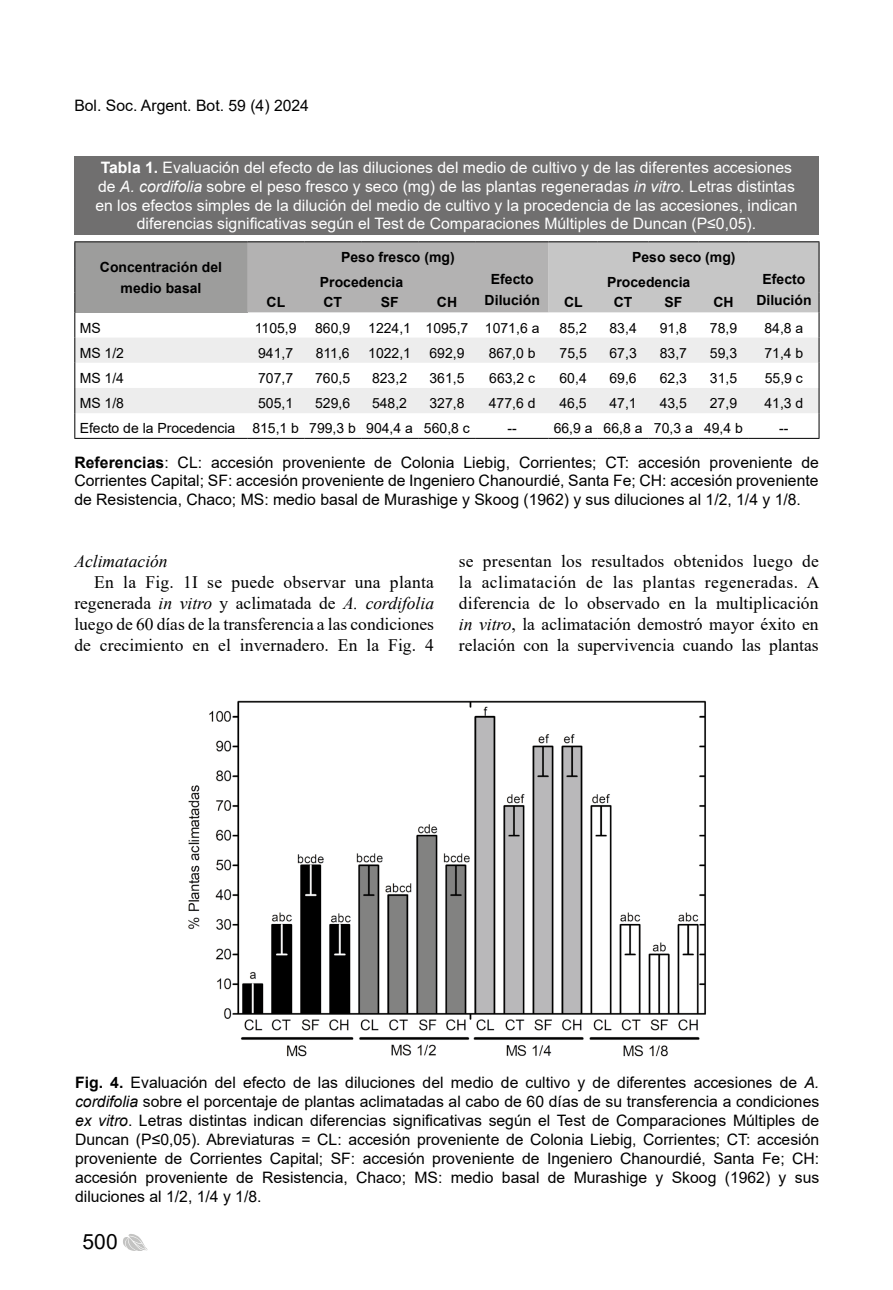
<style>
.page{position:relative;width:893px;height:1290px;background:#fff}
.page>*{position:absolute;margin:0;border:0;box-sizing:border-box;transform-origin:0 0}
.t1{font:21px "Arial";color:#000}
.t2{font:17.5px/21px "Times New Roman";color:#000;text-align:justify}
.t3{font:italic 17.5px "Times New Roman";color:#000}
.t4{font:15.75px/18.9px "Arial";color:#000;text-align:justify}
.t5{font:15.75px/18.9px "Arial";color:#fff;text-align:center}
.t6{font:14px "Arial";color:#000}
.t7{font:700 14px/21px "Arial";color:#000;text-align:center}
.s1{font-weight:700}
.s2{font-style:italic}
</style>
<div class="page">
<svg style="left:123px;top:1234px;width:25px;height:17px"></svg>
<div style="left:74px;top:156px;width:745px;height:78px;background:#706f6f"></div>
<div style="left:75px;top:242px;width:172px;height:70px;background:#9d9d9c"></div>
<svg style="left:75px;top:337px;width:172px;height:76px;fill:#ededed"></svg>
<hr style="left:74px;top:241px;width:173px;height:1px;background:#000">
<hr style="left:247px;top:241px;width:57px;height:1px;background:#000">
<hr style="left:304px;top:241px;width:57px;height:1px;background:#000">
<hr style="left:361px;top:241px;width:57px;height:1px;background:#000">
<hr style="left:418px;top:241px;width:58px;height:1px;background:#000">
<hr style="left:476px;top:241px;width:73px;height:1px;background:#000">
<hr style="left:549px;top:241px;width:49px;height:1px;background:#000">
<hr style="left:598px;top:241px;width:51px;height:1px;background:#000">
<hr style="left:649px;top:241px;width:49px;height:1px;background:#000">
<hr style="left:698px;top:241px;width:51px;height:1px;background:#000">
<hr style="left:749px;top:241px;width:70px;height:1px;background:#000">
<svg style="left:74px;top:242px;width:1px;height:196px"></svg>
<svg style="left:247px;top:242px;width:573px;height:196px"></svg>
<hr style="left:74px;top:438px;width:173px;height:1px;background:#000">
<hr style="left:247px;top:438px;width:57px;height:1px;background:#000">
<hr style="left:304px;top:438px;width:57px;height:1px;background:#000">
<hr style="left:361px;top:438px;width:57px;height:1px;background:#000">
<hr style="left:418px;top:438px;width:58px;height:1px;background:#000">
<hr style="left:476px;top:438px;width:73px;height:1px;background:#000">
<hr style="left:549px;top:438px;width:49px;height:1px;background:#000">
<hr style="left:598px;top:438px;width:51px;height:1px;background:#000">
<hr style="left:649px;top:438px;width:49px;height:1px;background:#000">
<hr style="left:698px;top:438px;width:51px;height:1px;background:#000">
<hr style="left:749px;top:438px;width:70px;height:1px;background:#000">
<img style="left:188px;top:700px;width:518px;height:357px">
<p class="t4" style="left:74px;top:96px;width:236px">Bol. Soc. Argent. Bot. 59 (4) 2024</p>
<p class="t5" style="left:95px;top:158px;width:704px"><span class="s1">Tabla 1.</span> Evaluación del efecto de las diluciones del medio de cultivo y de las diferentes accesiones de <span class="s2">A. cordifolia</span> sobre el peso fresco y seco (mg) de las plantas regeneradas <span class="s2">in vitro</span>. Letras distintas en los efectos simples de la dilución del medio de cultivo y la procedencia de las accesiones, indican diferencias significativas según el Test de Comparaciones Múltiples de Duncan (P≤0,05).</p>
<p class="t7" style="left:100px;top:256px;width:124px">Concentración del medio basal</p>
<p class="t7" style="left:341px;top:247px;width:115px">Peso fresco (mg)</p>
<p class="t7" style="left:632px;top:247px;width:105px">Peso seco (mg)</p>
<p class="t7" style="left:320px;top:272px;width:85px">Procedencia</p>
<p class="t7" style="left:485px;top:269px;width:57px">Efecto<br>Dilución</p>
<p class="t7" style="left:607px;top:272px;width:85px">Procedencia</p>
<p class="t7" style="left:763px;top:269px;width:44px">Efecto</p>
<p class="t7" style="left:267px;top:292px;width:20px">CL</p>
<p class="t7" style="left:323px;top:292px;width:20px">CT</p>
<p class="t7" style="left:381px;top:292px;width:19px">SF</p>
<p class="t7" style="left:437px;top:292px;width:22px">CH</p>
<p class="t7" style="left:564px;top:292px;width:20px">CL</p>
<p class="t7" style="left:614px;top:292px;width:20px">CT</p>
<p class="t7" style="left:664px;top:292px;width:19px">SF</p>
<p class="t7" style="left:713px;top:292px;width:22px">CH</p>
<p class="t7" style="left:756px;top:290px;width:57px">Dilución</p>
<p class="t6" style="left:80px;top:318px;width:23px">MS</p>
<p class="t6" style="left:255px;top:318px;width:43px">1105,9</p>
<p class="t6" style="left:315px;top:318px;width:37px">860,9</p>
<p class="t6" style="left:368px;top:318px;width:173px">1224,1 1095,7 1071,6 a</p>
<p class="t6" style="left:560px;top:318px;width:29px">85,2</p>
<p class="t6" style="left:609px;top:318px;width:29px">83,4</p>
<p class="t6" style="left:660px;top:318px;width:29px">91,8</p>
<p class="t6" style="left:710px;top:318px;width:29px">78,9</p>
<p class="t6" style="left:764px;top:318px;width:40px">84,8 a</p>
<p class="t6" style="left:80px;top:343px;width:46px">MS 1/2</p>
<p class="t6" style="left:258px;top:343px;width:37px">941,7</p>
<p class="t6" style="left:316px;top:343px;width:35px">811,6</p>
<p class="t6" style="left:368px;top:343px;width:44px">1022,1</p>
<p class="t6" style="left:429px;top:343px;width:37px">692,9</p>
<p class="t6" style="left:489px;top:343px;width:48px">867,0 b</p>
<p class="t6" style="left:560px;top:343px;width:29px">75,5</p>
<p class="t6" style="left:609px;top:343px;width:29px">67,3</p>
<p class="t6" style="left:660px;top:343px;width:29px">83,7</p>
<p class="t6" style="left:710px;top:343px;width:29px">59,3</p>
<p class="t6" style="left:764px;top:343px;width:40px">71,4 b</p>
<p class="t6" style="left:80px;top:368px;width:46px">MS 1/4</p>
<p class="t6" style="left:258px;top:368px;width:37px">707,7</p>
<p class="t6" style="left:315px;top:368px;width:37px">760,5</p>
<p class="t6" style="left:372px;top:368px;width:37px">823,2</p>
<p class="t6" style="left:429px;top:368px;width:37px">361,5</p>
<p class="t6" style="left:489px;top:368px;width:47px">663,2 c</p>
<p class="t6" style="left:559px;top:368px;width:29px">60,4</p>
<p class="t6" style="left:609px;top:368px;width:29px">69,6</p>
<p class="t6" style="left:660px;top:368px;width:29px">62,3</p>
<p class="t6" style="left:710px;top:368px;width:29px">31,5</p>
<p class="t6" style="left:765px;top:368px;width:40px">55,9 c</p>
<p class="t6" style="left:80px;top:394px;width:46px">MS 1/8</p>
<p class="t6" style="left:258px;top:394px;width:37px">505,1</p>
<p class="t6" style="left:315px;top:394px;width:37px">529,6</p>
<p class="t6" style="left:372px;top:394px;width:37px">548,2</p>
<p class="t6" style="left:429px;top:394px;width:37px">327,8</p>
<p class="t6" style="left:489px;top:394px;width:48px">477,6 d</p>
<p class="t6" style="left:559px;top:394px;width:29px">46,5</p>
<p class="t6" style="left:609px;top:394px;width:29px">47,1</p>
<p class="t6" style="left:660px;top:394px;width:29px">43,5</p>
<p class="t6" style="left:710px;top:394px;width:29px">27,9</p>
<p class="t6" style="left:764px;top:394px;width:40px">41,3 d</p>
<p class="t6" style="left:80px;top:419px;width:392px">Efecto de la Procedencia 815,1 b 799,3 b 904,4 a 560,8 c</p>
<p class="t6" style="left:507px;top:419px;width:11px">--</p>
<p class="t6" style="left:554px;top:419px;width:191px">66,9 a 66,8 a 70,3 a 49,4 b</p>
<p class="t6" style="left:779px;top:419px;width:11px">--</p>
<p class="t4" style="left:74px;top:452px;width:746px"><span class="s1">Referencias</span>: CL: accesión proveniente de Colonia Liebig, Corrientes; CT: accesión proveniente de Corrientes Capital; SF: accesión proveniente de Ingeniero Chanourdié, Santa Fe; CH: accesión proveniente de Resistencia, Chaco; MS: medio basal de Murashige y Skoog (1962) y sus diluciones al 1/2, 1/4 y 1/8.</p>
<p class="t3" style="left:74px;top:549px;width:95px">Aclimatación</p>
<p class="t2" style="left:74px;top:571px;width:361px;text-indent:20px">En la Fig. 1I se puede observar una planta regenerada <span class="s2">in vitro</span> y aclimatada de <span class="s2">A. cordifolia </span>luego de 60 días de la transferencia a las condiciones de crecimiento en el invernadero. En la Fig. 4</p>
<p class="t2" style="left:459px;top:550px;width:362px">se presentan los resultados obtenidos luego de la aclimatación de las plantas regeneradas. A diferencia de lo observado en la multiplicación <span class="s2">in vitro</span>, la aclimatación demostró mayor éxito en relación con la supervivencia cuando las plantas</p>
<p class="t4" style="left:75px;top:1073px;width:746px"><span class="s1">Fig. 4.</span> Evaluación del efecto de las diluciones del medio de cultivo y de diferentes accesiones de <span class="s2">A. cordifolia</span> sobre el porcentaje de plantas aclimatadas al cabo de 60 días de su transferencia a condiciones <span class="s2">ex vitro</span>. Letras distintas indican diferencias significativas según el Test de Comparaciones Múltiples de Duncan (P≤0,05). Abreviaturas = CL: accesión proveniente de Colonia Liebig, Corrientes; CT: accesión proveniente de Corrientes Capital; SF: accesión proveniente de Ingeniero Chanourdié, Santa Fe; CH: accesión proveniente de Resistencia, Chaco; MS: medio basal de Murashige y Skoog (1962) y sus diluciones al 1/2, 1/4 y 1/8.</p>
<h1 class="t1" style="left:83px;top:1227px;width:37px">500</h1>
</div>
